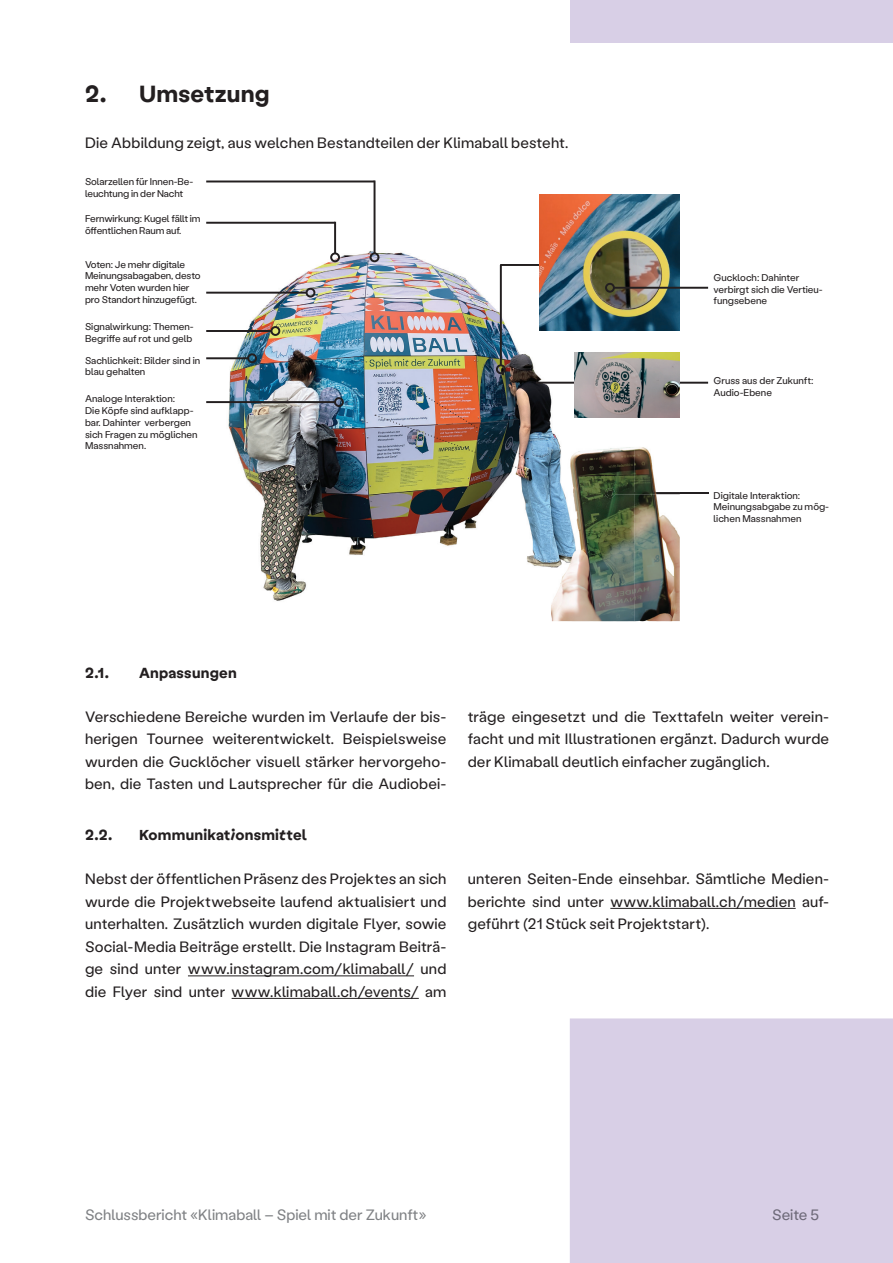
<style>
.page{position:relative;width:893px;height:1263px;background:#fff}
.page>*{position:absolute;margin:0;border:0;box-sizing:border-box;transform-origin:0 0}
.t1{font:700 24px "Labil Grotesk";letter-spacing:.005em;color:#231f20}
.t2{font:15px/22.5px "Labil Grotesk";letter-spacing:.01em;color:#231f20;text-align:justify}
.t3{font:15px "Labil Grotesk";color:#808285}
.t4{font:700 15px "Labil Grotesk";letter-spacing:.015em;color:#231f20}
.t5{font:15px "Labil Grotesk";letter-spacing:-.005em;color:#6e6a79}
.t6{font:9.9px/11.9px "Labil Grotesk";letter-spacing:-.005em;color:#231f20}
</style>
<div class="page">
<img style="left:206px;top:190px;width:428px;height:432px">
<hr style="left:206px;top:292px;width:101px;height:2px;background:#231f20">
<div style="left:306px;top:288px;width:9px;height:10px;border:2px solid #231f20;border-radius:50%"></div>
<hr style="left:334px;top:222px;width:2px;height:31px;background:#231f20">
<div style="left:330px;top:252px;width:10px;height:10px;border:2px solid #231f20;border-radius:50%"></div>
<hr style="left:374px;top:180px;width:1px;height:73px;background:#231f20">
<div style="left:370px;top:252px;width:9px;height:10px;border:2px solid #231f20;border-radius:50%"></div>
<hr style="left:206px;top:401px;width:129px;height:2px;background:#231f20">
<div style="left:334px;top:397px;width:10px;height:10px;border:2px solid #231f20;border-radius:50%"></div>
<hr style="left:614px;top:492px;width:94px;height:2px;background:#231f20">
<hr style="left:206px;top:330px;width:65px;height:2px;background:#231f20">
<div style="left:270px;top:326px;width:10px;height:10px;border:2px solid #231f20;border-radius:50%"></div>
<hr style="left:206px;top:357px;width:42px;height:2px;background:#231f20">
<div style="left:247px;top:353px;width:10px;height:10px;border:2px solid #231f20;border-radius:50%"></div>
<hr style="left:500px;top:265px;width:2px;height:100px;background:#231f20">
<div style="left:496px;top:364px;width:10px;height:10px;border:2px solid #231f20;border-radius:50%"></div>
<img style="left:375px;top:384px;width:153px;height:88px">
<hr style="left:500px;top:264px;width:40px;height:2px;background:#231f20">
<hr style="left:206px;top:222px;width:129px;height:2px;background:#231f20">
<hr style="left:206px;top:180px;width:169px;height:2px;background:#231f20">
<hr style="left:536px;top:382px;width:39px;height:2px;background:#231f20">
<hr style="left:680px;top:382px;width:28px;height:2px;background:#231f20">
<img style="left:551px;top:447px;width:129px;height:174px">
<img style="left:615px;top:492px;width:65px;height:2px">
<svg style="left:605px;top:488px;width:10px;height:10px"></svg>
<img style="left:540px;top:194px;width:140px;height:136px">
<hr style="left:614px;top:287px;width:94px;height:2px;background:#231f20">
<div style="left:605px;top:283px;width:10px;height:10px;border:2px solid #231f20;border-radius:50%"></div>
<img style="left:575px;top:352px;width:105px;height:66px">
<hr style="left:188px;top:975px;width:226px;height:1px;background:#231f20">
<hr style="left:232px;top:998px;width:187px;height:1px;background:#231f20">
<hr style="left:610px;top:908px;width:186px;height:1px;background:#231f20">
<div style="left:570px;top:0;width:323px;height:43px;background:#d8cfe6"></div>
<div style="left:570px;top:1018px;width:323px;height:245px;background:#d8cfe6"></div>
<div style="left:773px;top:1210px;width:45px;height:11px;background:#d8cfe6"></div>
<h1 class="t1" style="left:85px;top:76px;width:186px">2. Umsetzung</h1>
<p class="t2" style="left:85px;top:130px;width:485px">Die Abbildung zeigt, aus welchen Bestandteilen der Klimaball besteht.</p>
<p class="t6" style="left:85px;top:175px;width:110px">Solarzellen für Innen-Be&shy;leuchtung in der Nacht</p>
<p class="t6" style="left:85px;top:212px;width:117px">Fernwirkung: Kugel fällt im öffentlichen Raum auf.</p>
<p class="t6" style="left:85px;top:258px;width:117px">Voten: Je mehr digitale<br>Meinungsabagaben, desto mehr Voten wurden hier pro Standort hinzugefügt.</p>
<p class="t6" style="left:85px;top:320px;width:110px">Signalwirkung: Themen-<br>Begriffe auf rot und gelb</p>
<p class="t6" style="left:85px;top:354px;width:117px">Sachlichkeit: Bilder sind in blau gehalten</p>
<p class="t6" style="left:85px;top:392px;width:114px">Analoge Interaktion:<br>Die Köpfe sind aufklapp&shy;bar. Dahinter verbergen sich Fragen zu möglichen<br>Massnahmen.</p>
<p class="t6" style="left:714px;top:271px;width:111px">Guckloch: Dahinter verbirgt sich die Vertieu&shy;fungsebene</p>
<p class="t6" style="left:714px;top:374px;width:101px">Gruss aus der Zukunft:<br>Audio-Ebene</p>
<p class="t6" style="left:714px;top:489px;width:117px">Digitale Interaktion:<br>Meinungsabgabe zu mög&shy;lichen Massnahmen</p>
<p class="t4" style="left:85px;top:661px;width:25px">2.1.</p>
<p class="t4" style="left:139px;top:661px;width:99px">Anpassungen</p>
<p class="t2" style="left:85px;top:705px;width:363px">Verschiedene Bereiche wurden im Verlaufe der bis&shy;herigen Tournee weiterentwickelt. Beispielsweise wurden die Gucklöcher visuell stärker hervorgeho&shy;ben, die Tasten und Lautsprecher für die Audiobei-</p>
<p class="t2" style="left:468px;top:705px;width:363px">träge eingesetzt und die Texttafeln weiter verein&shy;facht und mit Illustrationen ergänzt. Dadurch wurde der Klimaball deutlich einfacher zugänglich.</p>
<p class="t4" style="left:85px;top:823px;width:29px">2.2.</p>
<p class="t4" style="left:139px;top:823px;width:169px">Kommunikationsmittel</p>
<p class="t2" style="left:85px;top:867px;width:363px">Nebst der öffentlichen Präsenz des Projektes an sich wurde die Projektwebseite laufend aktualisiert und unterhalten. Zusätzlich wurden digitale Flyer, sowie Social-Media Beiträge erstellt. Die Instagram Beiträ&shy;ge sind unter www.instagram.com/klimaball/ und die Flyer sind unter www.klimaball.ch/events/ am</p>
<p class="t2" style="left:468px;top:867px;width:363px">unteren Seiten-Ende einsehbar. Sämtliche Medien&shy;berichte sind unter www.klimaball.ch/medien auf&shy;geführt (21 Stück seit Projektstart).</p>
<p class="t3" style="left:85px;top:1205px;width:343px">Schlussbericht «Klimaball – Spiel mit der Zukunft»</p>
<p class="t5" style="left:772px;top:1205px;width:49px">Seite 5</p>
</div>
